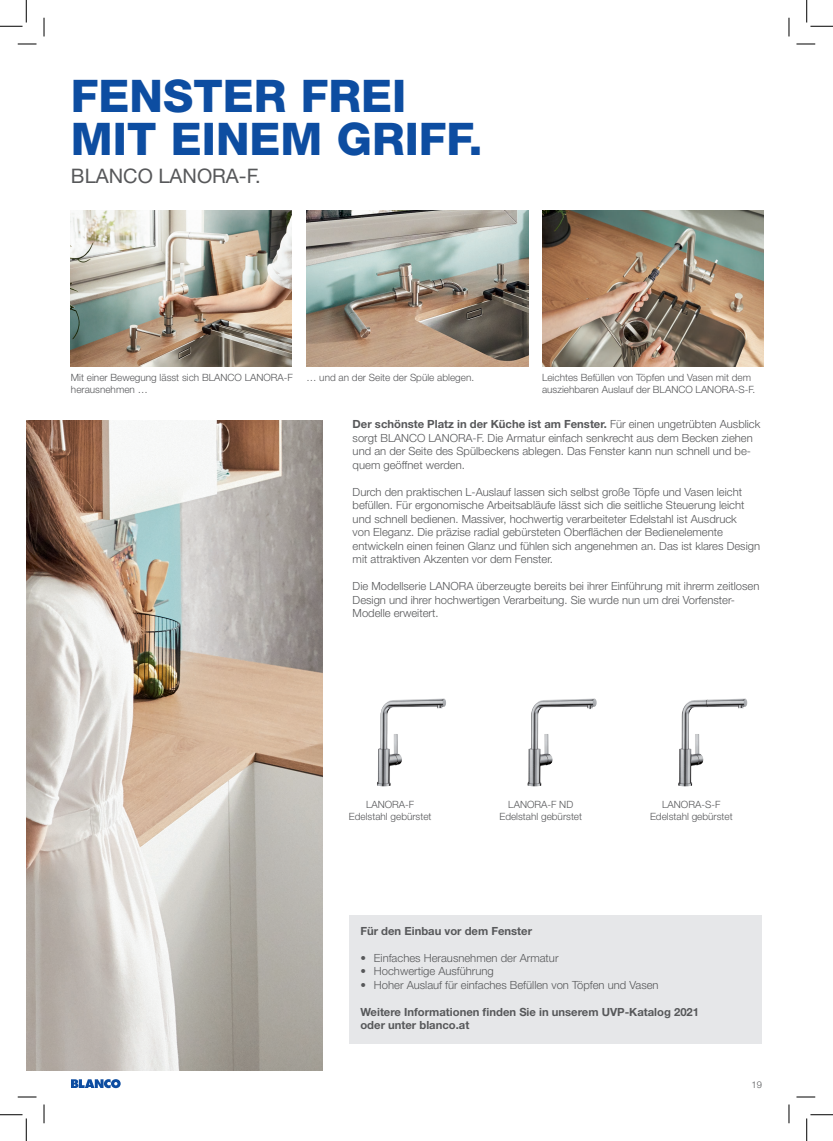
<style>
.page{position:relative;width:833px;height:1141px;background:#fff}
.page>*{position:absolute;margin:0;border:0;box-sizing:border-box;transform-origin:0 0}
.t1{font:800 45px/43.8px "Helvetica Neue LT Pro";color:#0d4da1}
.t2{font:20px "Helvetica Neue LT Pro";color:#57585a}
.t3{font:300 11.25px/13.5px "Helvetica Neue LT Pro";color:#57585a}
.t4{font:700 11.25px/13.5px "Helvetica Neue LT Pro";color:#57585a}
.t5{font:300 10px/12px "Helvetica Neue LT Pro";color:#57585a;text-align:center}
.t6{font:300 9.38px "Helvetica Neue LT Pro";color:#57585a}
.s1{font-weight:700}
</style>
<div class="page">
<svg style="left:71px;top:1079px;width:50px;height:8px"></svg>
<img style="left:26px;top:420px;width:296px;height:649px">
<img style="left:527px;top:698px;width:69px;height:88px">
<img style="left:678px;top:698px;width:68px;height:88px">
<img style="left:377px;top:698px;width:69px;height:88px">
<img style="left:542px;top:210px;width:221px;height:157px">
<img style="left:71px;top:210px;width:221px;height:157px">
<img style="left:306px;top:210px;width:222px;height:157px">
<div style="left:349px;top:914px;width:412px;height:129px;background:#e6e7e9"></div>
<svg style="left:18px;top:43px;width:18px;height:2px"></svg>
<svg style="left:796px;top:43px;width:18px;height:2px"></svg>
<svg style="left:18px;top:1096px;width:18px;height:1px"></svg>
<svg style="left:796px;top:1096px;width:18px;height:1px"></svg>
<svg style="left:43px;top:18px;width:2px;height:18px"></svg>
<svg style="left:43px;top:1104px;width:2px;height:19px"></svg>
<svg style="left:788px;top:18px;width:1px;height:18px"></svg>
<svg style="left:788px;top:1104px;width:1px;height:19px"></svg>
<svg style="left:0;top:0;width:27px;height:27px"></svg>
<svg style="left:0;top:1114px;width:27px;height:26px"></svg>
<svg style="left:806px;top:0;width:26px;height:27px"></svg>
<svg style="left:806px;top:1114px;width:26px;height:26px"></svg>
<h1 class="t1" style="left:71px;top:74px;width:413px">FENSTER FREI<br>MIT EINEM GRIFF.</h1>
<h2 class="t2" style="left:71px;top:164px;width:191px">BLANCO LANORA-F.</h2>
<p class="t5" style="left:71px;top:371px;width:223px;text-align:left">Mit einer Bewegung lässt sich BLANCO LANORA-F herausnehmen …</p>
<p class="t5" style="left:306px;top:371px;width:169px">… und an der Seite der Spüle ablegen.</p>
<p class="t5" style="left:541px;top:371px;width:215px;text-align:left">Leichtes Befüllen von Töpfen und Vasen mit dem ausziehbaren Auslauf der BLANCO LANORA-S-F.</p>
<p class="t3" style="left:352px;top:417px;width:409px"><span class="s1">Der schönste Platz in der Küche ist am Fenster.</span> Für einen ungetrübten Ausblick sorgt BLANCO LANORA-F. Die Armatur einfach senkrecht aus dem Becken ziehen und an der Seite des Spülbeckens ablegen. Das Fenster kann nun schnell und be&shy;quem geöffnet werden.</p>
<p class="t3" style="left:352px;top:484px;width:408px">Durch den praktischen L-Auslauf lassen sich selbst große Töpfe und Vasen leicht befüllen. Für ergonomische Arbeitsabläufe lässt sich die seitliche Steuerung leicht und schnell bedienen. Massiver, hochwertig verarbeiteter Edelstahl ist Ausdruck<br>von Eleganz. Die präzise radial gebürsteten Oberflächen der Bedienelemente entwickeln einen feinen Glanz und fühlen sich angenehmen an. Das ist klares Design mit attraktiven Akzenten vor dem Fenster.</p>
<p class="t3" style="left:352px;top:579px;width:408px">Die Modellserie LANORA überzeugte bereits bei ihrer Einführung mit ihrerm zeitlosen<br>Design und ihrer hochwertigen Verarbeitung. Sie wurde nun um drei Vorfenster-<br>Modelle erweitert.</p>
<p class="t5" style="left:348px;top:797px;width:84px">LANORA-F<br>Edelstahl gebürstet</p>
<p class="t5" style="left:499px;top:797px;width:84px">LANORA-F ND<br>Edelstahl gebürstet</p>
<p class="t5" style="left:649px;top:797px;width:84px">LANORA-S-F<br>Edelstahl gebürstet</p>
<p class="t4" style="left:360px;top:923px;width:173px">Für den Einbau vor dem Fenster</p>
<p class="t3" style="left:360px;top:950px;width:199px">• Einfaches Herausnehmen der Armatur</p>
<p class="t3" style="left:360px;top:964px;width:135px">• Hochwertige Ausführung</p>
<p class="t3" style="left:360px;top:977px;width:299px">• Hoher Auslauf für einfaches Befüllen von Töpfen und Vasen</p>
<p class="t4" style="left:360px;top:1004px;width:340px">Weitere Informationen finden Sie in unserem UVP-Katalog 2021 oder unter blanco.at</p>
<p class="t6" style="left:751px;top:1078px;width:12px">19</p>
</div>
